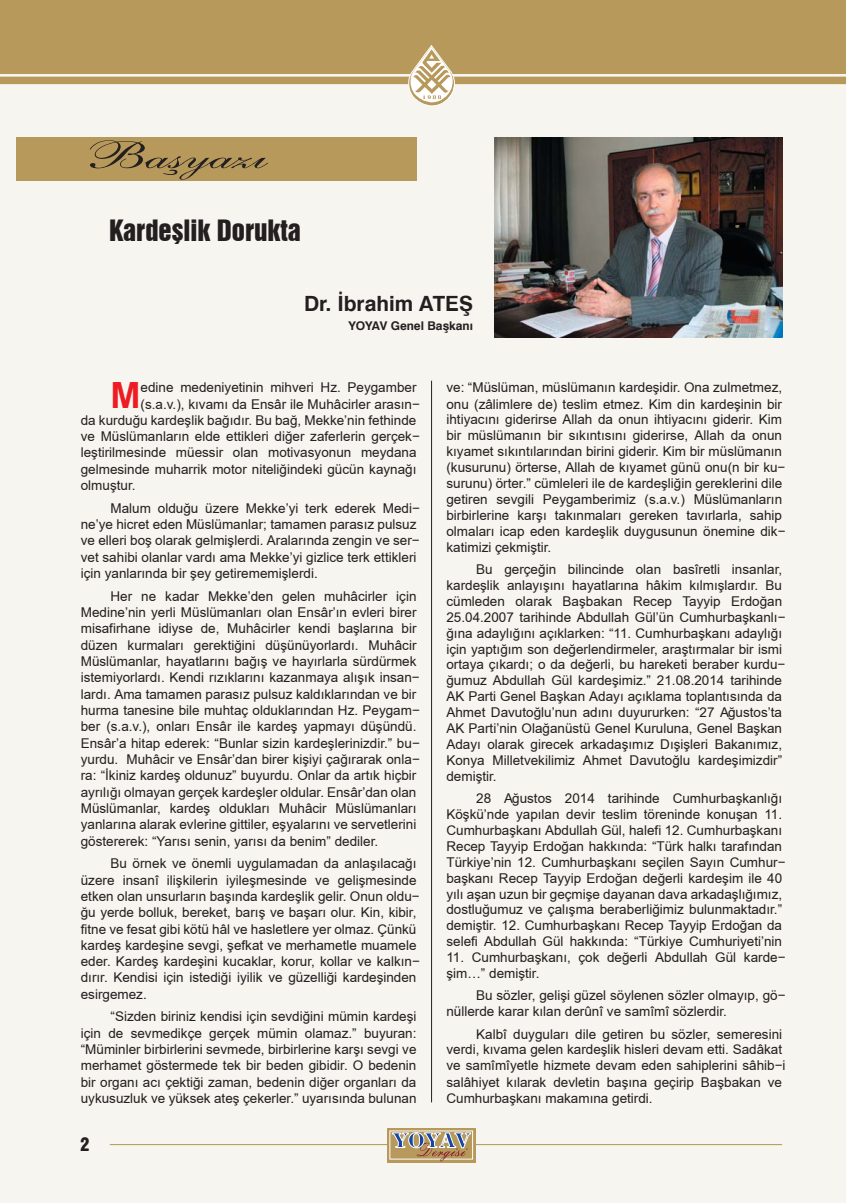
<style>
.page{position:relative;width:846px;height:1203px;background:#fff}
.page>*{position:absolute;margin:0;border:0;box-sizing:border-box;transform-origin:0 0}
.t1{font:36.9px "English 111 Vivace BT";color:#231f20;scale:1.67 1}
.t2{font:700 36.15px "TR Arial";color:#ed1c24}
.t3{font:27px "Swiss 921 BT Regular A";color:#231f20}
.t4{font:700 21px "Swiss 721 BT";color:#231f20}
.t5{font:900 condensed 18px "Swiss 721 BT";color:#231f20}
.t6{font:13.5px/15.9px "TR Arial";color:#231f20}
.t7{font:700 12px "Swiss 721 BT";color:#231f20}
</style>
<div class="page">
<div style="left:0;top:17px;width:846px;height:1186px;background:#f7f5ef"></div>
<div style="left:0;top:0;width:846px;height:74px;background:#b7995b"></div>
<hr style="left:110px;top:1144px;width:277px;height:1px;background:#b7995b">
<hr style="left:476px;top:1144px;width:306px;height:1px;background:#b7995b">
<div style="left:0;top:77px;width:846px;height:7px;background:#b7995b"></div>
<svg style="left:387px;top:1128px;width:89px;height:34px"></svg>
<div style="left:390px;top:1131px;width:83px;height:28px;border:1px solid #fff"></div>
<svg style="left:392px;top:1132px;width:79px;height:29px;background:#b09e82"></svg>
<svg style="left:408px;top:45px;width:47px;height:61px"></svg>
<div style="left:16px;top:137px;width:401px;height:43px;background:#b7995b"></div>
<img style="left:495px;top:137px;width:287px;height:200px">
<hr style="left:431px;top:381px;width:1px;height:721px;background:#231f20">
<h1 class="t1" style="left:81px;top:133px;width:114px">Başyazı</h1>
<h3 class="t3" style="left:109px;top:213px;width:193px">Kardeşlik Dorukta</h3>
<h3 class="t4" style="left:304px;top:291px;width:170px">Dr. İbrahim ATEŞ</h3>
<p class="t7" style="left:348px;top:318px;width:126px">YOYAV Genel Başkanı</p>
<h2 class="t2" style="left:111px;top:376px;width:32px">M</h2>
<p class="t6" style="left:141px;top:380px;width:277px">edine medeniyetinin mihveri Hz. Peygamber</p>
<p class="t6" style="left:141px;top:396px;width:281px">(s.a.v.), kıvamı da Ensâr ile Muhâcirler arasın-</p>
<p class="t6" style="left:81px;top:412px;width:337px">da kurduğu kardeşlik bağıdır. Bu bağ, Mekke’nin fethinde</p>
<p class="t6" style="left:81px;top:429px;width:341px">ve Müslümanların elde ettikleri diğer zaferlerin gerçek-</p>
<p class="t6" style="left:81px;top:445px;width:337px">leştirilmesinde müessir olan motivasyonun meydana</p>
<p class="t6" style="left:81px;top:461px;width:337px">gelmesinde muharrik motor niteliğindeki gücün kaynağı</p>
<p class="t6" style="left:81px;top:477px;width:56px">olmuştur.</p>
<p class="t6" style="left:81px;top:500px;width:341px;line-height:16.4px;text-indent:30px">Malum olduğu üzere Mekke’yi terk ederek Medi&shy;ne’ye hicret eden Müslümanlar; tamamen parasız pulsuz ve elleri boş olarak gelmişlerdi. Aralarında zengin ve ser&shy;vet sahibi olanlar vardı ama Mekke’yi gizlice terk ettikleri için yanlarında bir şey getirememişlerdi.</p>
<p class="t6" style="left:81px;top:588px;width:341px;line-height:16.4px;text-indent:30px">Her ne kadar Mekke’den gelen muhâcirler için Medine’nin yerli Müslümanları olan Ensâr’ın evleri birer misafirhane idiyse de, Muhâcirler kendi başlarına bir düzen kurmaları gerektiğini düşünüyorlardı. Muhâcir Müslümanlar, hayatlarını bağış ve hayırlarla sürdürmek istemiyorlardı. Kendi rızıklarını kazanmaya alışık insan&shy;lardı. Ama tamamen parasız pulsuz kaldıklarından ve bir hurma tanesine bile muhtaç olduklarından Hz. Peygam&shy;ber (s.a.v.), onları Ensâr ile kardeş yapmayı düşündü.<br>Ensâr’a hitap ederek: “Bunlar sizin kardeşlerinizdir.” bu&shy;yurdu. Muhâcir ve Ensâr’dan birer kişiyi çağırarak onla&shy;ra: “İkiniz kardeş oldunuz” buyurdu. Onlar da artık hiçbir ayrılığı olmayan gerçek kardeşler oldular. Ensâr’dan olan Müslümanlar, kardeş oldukları Muhâcir Müslümanları yanlarına alarak evlerine gittiler, eşyalarını ve servetlerini göstererek: “Yarısı senin, yarısı da benim” dediler.</p>
<p class="t6" style="left:81px;top:855px;width:341px;line-height:16.4px;text-indent:30px">Bu örnek ve önemli uygulamadan da anlaşılacağı üzere insanî ilişkilerin iyileşmesinde ve gelişmesinde etken olan unsurların başında kardeşlik gelir. Onun oldu&shy;ğu yerde bolluk, bereket, barış ve başarı olur. Kin, kibir, fitne ve fesat gibi kötü hâl ve hasletlere yer olmaz. Çünkü kardeş kardeşine sevgi, şefkat ve merhametle muamele eder. Kardeş kardeşini kucaklar, korur, kollar ve kalkın&shy;dırır. Kendisi için istediği iyilik ve güzelliği kardeşinden esirgemez.</p>
<p class="t6" style="left:81px;top:1009px;width:337px;line-height:16.4px;text-align:justify;text-indent:30px">“Sizden biriniz kendisi için sevdiğini mümin kardeşi için de sevmedikçe gerçek mümin olamaz.” buyuran: “Müminler birbirlerini sevmede, birbirlerine karşı sevgi ve merhamet göstermede tek bir beden gibidir. O bedenin bir organı acı çektiği zaman, bedenin diğer organları da uykusuzluk ve yüksek ateş çekerler.” uyarısında bulunan</p>
<h3 class="t5" style="left:80px;top:1134px;width:11px">2</h3>
<p class="t6" style="left:446px;top:380px;width:341px">ve: “Müslüman, müslümanın kardeşidir. Ona zulmetmez, onu (zâlimlere de) teslim etmez. Kim din kardeşinin bir ihtiyacını giderirse Allah da onun ihtiyacını giderir. Kim bir müslümanın bir sıkıntısını giderirse, Allah da onun kıyamet sıkıntılarından birini giderir. Kim bir müslümanın (kusurunu) örterse, Allah de kıyamet günü onu(n bir ku&shy;surunu) örter.” cümleleri ile de kardeşliğin gereklerini dile getiren sevgili Peygamberimiz (s.a.v.) Müslümanların birbirlerine karşı takınmaları gereken tavırlarla, sahip olmaları icap eden kardeşlik duygusunun önemine dik&shy;katimizi çekmiştir.</p>
<p class="t6" style="left:446px;top:561px;width:341px;text-indent:30px">Bu gerçeğin bilincinde olan basîretli insanlar, kardeşlik anlayışını hayatlarına hâkim kılmışlardır. Bu cümleden olarak Başbakan Recep Tayyip Erdoğan 25.04.2007 tarihinde Abdullah Gül’ün Cumhurbaşkanlı&shy;ğına adaylığını açıklarken: “11. Cumhurbaşkanı adaylığı için yaptığım son değerlendirmeler, araştırmalar bir ismi ortaya çıkardı; o da değerli, bu hareketi beraber kurdu&shy;ğumuz Abdullah Gül kardeşimiz.” 21.08.2014 tarihinde AK Parti Genel Başkan Adayı açıklama toplantısında da Ahmet Davutoğlu’nun adını duyururken: “27 Ağustos’ta AK Parti’nin Olağanüstü Genel Kuruluna, Genel Başkan Adayı olarak girecek arkadaşımız Dışişleri Bakanımız, Konya Milletvekilimiz Ahmet Davutoğlu kardeşimizdir” demiştir.</p>
<p class="t6" style="left:446px;top:790px;width:341px;text-indent:30px">28 Ağustos 2014 tarihinde Cumhurbaşkanlığı Köşkü’nde yapılan devir teslim töreninde konuşan 11.<br>Cumhurbaşkanı Abdullah Gül, halefi 12. Cumhurbaşkanı Recep Tayyip Erdoğan hakkında: “Türk halkı tarafından Türkiye’nin 12. Cumhurbaşkanı seçilen Sayın Cumhur&shy;başkanı Recep Tayyip Erdoğan değerli kardeşim ile 40 yılı aşan uzun bir geçmişe dayanan dava arkadaşlığımız, dostluğumuz ve çalışma beraberliğimiz bulunmaktadır.” demiştir. 12. Cumhurbaşkanı Recep Tayyip Erdoğan da selefi Abdullah Gül hakkında: “Türkiye Cumhuriyeti’nin</p>
<p class="t6" style="left:446px;top:950px;width:341px">11. Cumhurbaşkanı, çok değerli Abdullah Gül karde&shy;şim…” demiştir.</p>
<p class="t6" style="left:446px;top:988px;width:341px;text-indent:30px">Bu sözler, gelişi güzel söylenen sözler olmayıp, gö&shy;nüllerde karar kılan derûnî ve samîmî sözlerdir.</p>
<p class="t6" style="left:446px;top:1026px;width:341px;text-indent:30px">Kalbî duyguları dile getiren bu sözler, semeresini verdi, kıvama gelen kardeşlik hisleri devam etti. Sadâkat ve samîmîyetle hizmete devam eden sahiplerini sâhib-i salâhiyet kılarak devletin başına geçirip Başbakan ve Cumhurbaşkanı makamına getirdi.</p>
</div>
